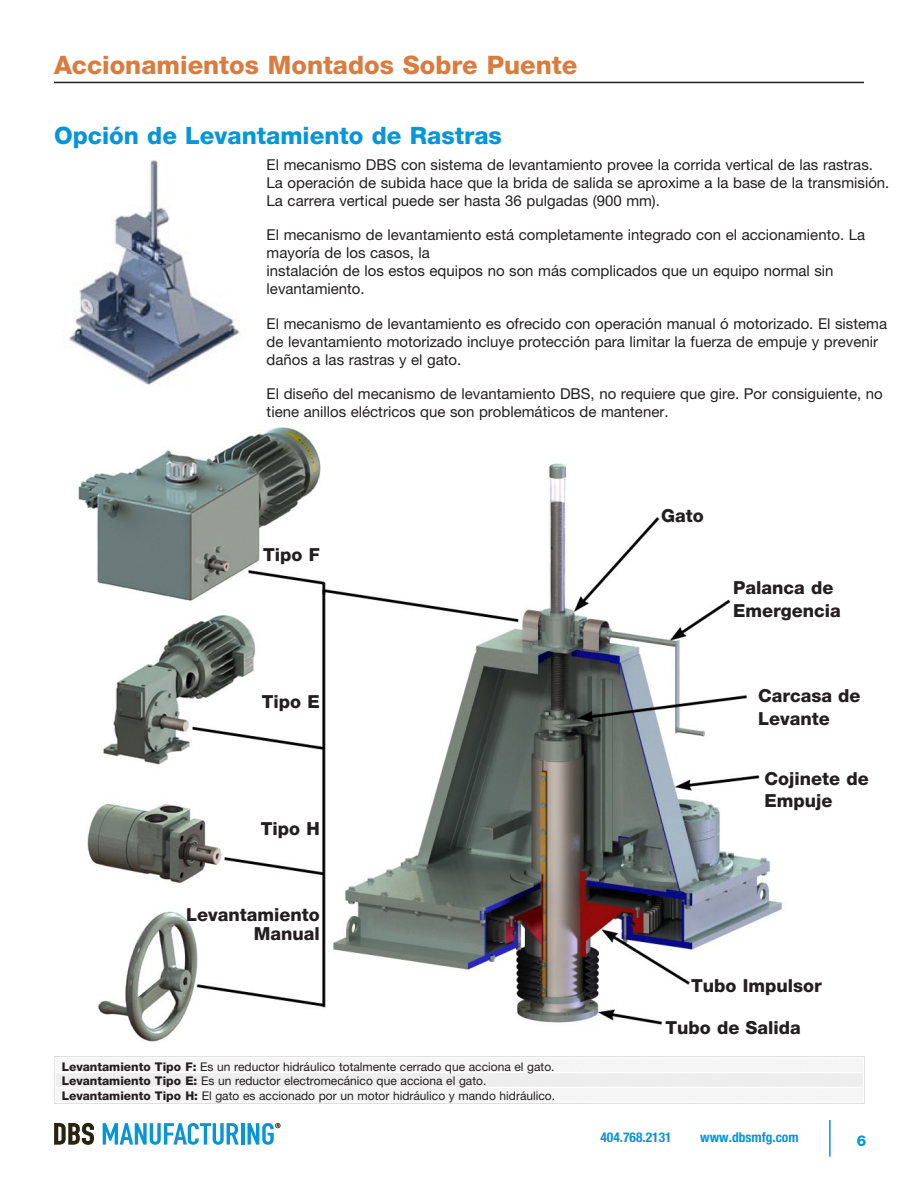
<style>
.page{position:relative;width:918px;height:1188px;background:#fff}
.page>*{position:absolute;margin:0;border:0;box-sizing:border-box;transform-origin:0 0}
.t1{font:800 25.5px "Helvetica Neue";color:#d87c3f}
.t2{font:800 24px "Helvetica Neue";color:#0696d7}
.t3{font:800 18px "Helvetica Neue";color:#231f20}
.t4{font:15px/18px "Helvetica Neue";color:#231f20}
.t5{font:800 15px "Helvetica Neue";color:#0696d7}
.t6{font:700 condensed 13.5px "Helvetica Neue";color:#0696d7}
.t7{font:12px "Helvetica Neue";color:#231f20}
.s1{font-weight:800}
</style>
<div class="page">
<img style="left:78px;top:427px;width:704px;height:615px">
<hr style="left:54px;top:82px;width:810px;height:1px;background:#231f20">
<hr style="left:829px;top:1120px;width:2px;height:37px;background:#0696d7">
<svg style="left:54px;top:1123px;width:40px;height:22px"></svg>
<svg style="left:103px;top:1123px;width:136px;height:22px"></svg>
<hr style="left:241px;top:1123px;width:3px;height:22px;background:#0696d7">
<svg style="left:247px;top:1123px;width:33px;height:22px"></svg>
<img style="left:69px;top:160px;width:172px;height:226px">
<p class="t1" style="left:54px;top:49px;width:525px">Accionamientos Montados Sobre Puente</p>
<p class="t2" style="left:54px;top:121px;width:449px">Opción de Levantamiento de Rastras</p>
<p class="t4" style="left:267px;top:155px;width:624px">El mecanismo DBS con sistema de levantamiento provee la corrida vertical de las rastras.<br>La operación de subida hace que la brida de salida se aproxime a la base de la transmisión.<br>La carrera vertical puede ser hasta 36 pulgadas (900 mm).</p>
<p class="t4" style="left:267px;top:226px;width:600px">El mecanismo de levantamiento está completamente integrado con el accionamiento. La mayoría de los casos, la</p>
<p class="t4" style="left:267px;top:262px;width:569px">instalación de los estos equipos no son más complicados que un equipo normal sin</p>
<p class="t4" style="left:267px;top:280px;width:100px">levantamiento.</p>
<p class="t4" style="left:267px;top:314px;width:622px">El mecanismo de levantamiento es ofrecido con operación manual ó motorizado. El sistema de levantamiento motorizado incluye protección para limitar la fuerza de empuje y prevenir daños a las rastras y el gato.</p>
<p class="t4" style="left:267px;top:385px;width:618px">El diseño del mecanismo de levantamiento DBS, no requiere que gire. Por consiguiente, no tiene anillos eléctricos que son problemáticos de mantener.</p>
<p class="t3" style="left:263px;top:544px;width:58px">Tipo F</p>
<p class="t3" style="left:262px;top:691px;width:59px">Tipo E</p>
<p class="t3" style="left:261px;top:818px;width:60px">Tipo H</p>
<p class="t3" style="left:186px;top:904px;width:135px">Levantamiento</p>
<p class="t3" style="left:254px;top:923px;width:68px">Manual</p>
<p class="t7" style="left:62px;top:1059px;width:494px"><span class="s1">Levantamiento Tipo F:</span> Es un reductor hidráulico totalmente cerrado que acciona el gato.</p>
<p class="t7" style="left:62px;top:1074px;width:426px"><span class="s1">Levantamiento Tipo E:</span> Es un reductor electromecánico que acciona el gato.</p>
<p class="t7" style="left:62px;top:1088px;width:495px"><span class="s1">Levantamiento Tipo H:</span> El gato es accionado por un motor hidráulico y mando hidráulico.</p>
<p class="t3" style="left:661px;top:505px;width:44px">Gato</p>
<p class="t3" style="left:733px;top:577px;width:102px">Palanca de</p>
<p class="t3" style="left:733px;top:600px;width:109px">Emergencia</p>
<p class="t3" style="left:758px;top:685px;width:104px">Carcasa de</p>
<p class="t3" style="left:758px;top:708px;width:73px">Levante</p>
<p class="t3" style="left:765px;top:768px;width:106px">Cojinete de</p>
<p class="t3" style="left:765px;top:790px;width:70px">Empuje</p>
<p class="t3" style="left:691px;top:975px;width:132px">Tubo Impulsor</p>
<p class="t3" style="left:666px;top:1017px;width:137px">Tubo de Salida</p>
<p class="t6" style="left:600px;top:1129px;width:73px">404.768.2131</p>
<p class="t6" style="left:700px;top:1129px;width:100px">www.dbsmfg.com</p>
<p class="t5" style="left:857px;top:1131px;width:11px">6</p>
</div>
